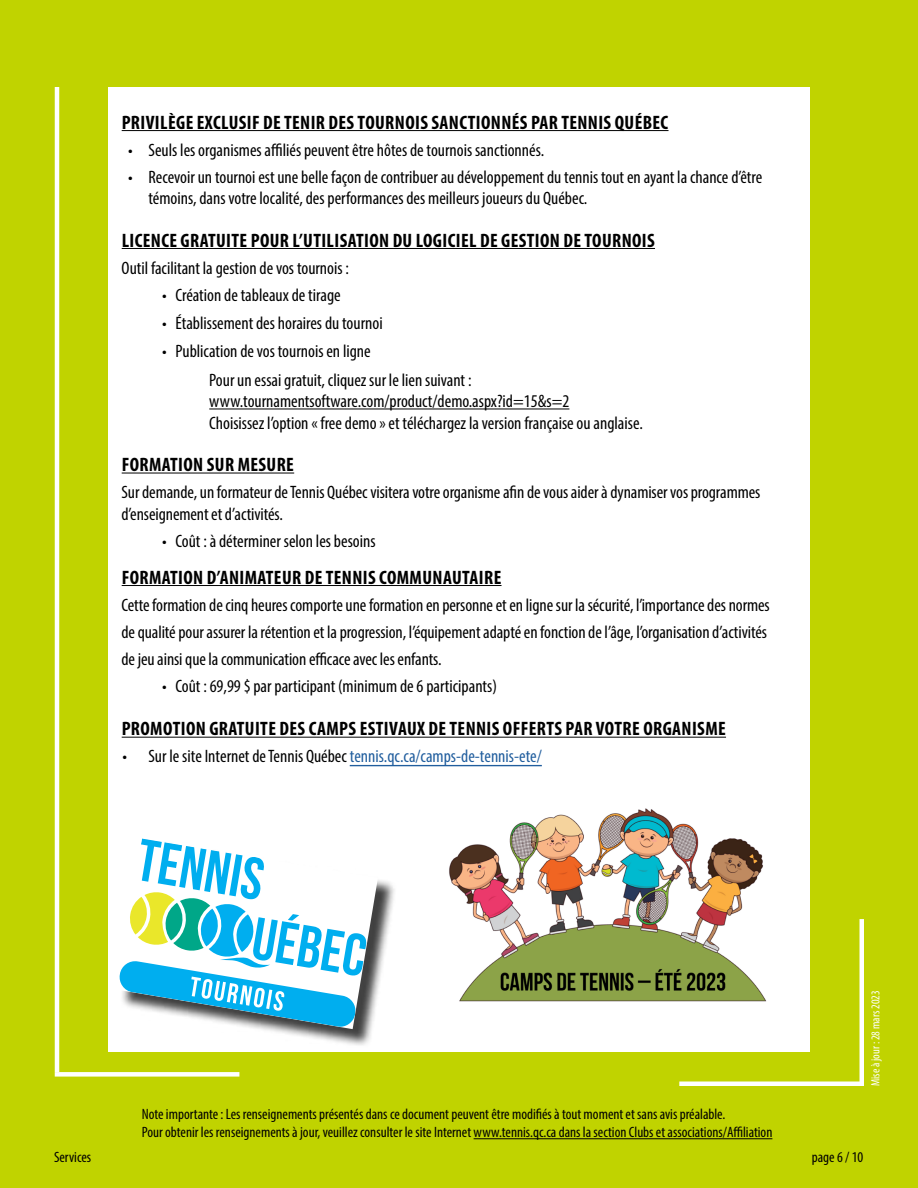
<style>
.page{position:relative;width:918px;height:1188px;background:#c0d300}
.page>*{position:absolute;margin:0;border:0;box-sizing:border-box;transform-origin:0 0}
.t1{font:700 condensed 19.5px "Myriad Pro";letter-spacing:.02em;color:#000}
.t2{font:condensed 18px/21.6px "Myriad Pro";color:#000}
.t3{font:condensed 18px "Myriad Pro";color:#215e9e}
.t4{font:condensed 15px/18px "Myriad Pro";color:#000}
.t5{font:condensed 12px "Myriad Pro";color:#fff}
.s1{color:#000}
</style>
<div class="page">
<div style="left:108px;top:87px;width:702px;height:965px;background:#fff"></div>
<hr style="left:122px;top:130px;width:547px;height:1px;background:#000">
<hr style="left:122px;top:248px;width:533px;height:1px;background:#000">
<hr style="left:209px;top:409px;width:360px;height:1px;background:#000">
<hr style="left:122px;top:473px;width:172px;height:1px;background:#000">
<hr style="left:122px;top:585px;width:380px;height:1px;background:#000">
<hr style="left:122px;top:737px;width:604px;height:1px;background:#000">
<hr style="left:350px;top:765px;width:192px;height:1px;background:#215e9e">
<hr style="left:474px;top:1138px;width:298px;height:1px;background:#000">
<div style="left:55px;top:1072px;width:184px;height:5px;background:#fff"></div>
<hr style="left:55px;top:87px;width:4px;height:985px;background:#fff">
<hr style="left:679px;top:1082px;width:185px;height:4px;background:#fff">
<hr style="left:860px;top:919px;width:4px;height:167px;background:#fff">
<div style="left:119px;top:841px;width:278px;height:207px;background:#000;opacity:.75"></div>
<svg style="left:119px;top:838px;width:259px;height:191px"></svg>
<svg style="left:119px;top:839px;width:248px;height:189px"></svg>
<img style="left:449px;top:808px;width:317px;height:194px">
<p class="t1" style="left:122px;top:110px;width:548px">PRIVILÈGE EXCLUSIF DE TENIR DES TOURNOIS SANCTIONNÉS PAR TENNIS QUÉBEC</p>
<p class="t2" style="left:128px;top:139px;width:417px">• Seuls les organismes affiliés peuvent être hôtes de tournois sanctionnés.</p>
<p class="t2" style="left:148px;top:166px;width:615px;text-indent:-20px">• Recevoir un tournoi est une belle façon de contribuer au développement du tennis tout en ayant la chance d’être témoins, dans votre localité, des performances des meilleurs joueurs du Québec.</p>
<p class="t1" style="left:122px;top:228px;width:535px">LICENCE GRATUITE POUR L’UTILISATION DU LOGICIEL DE GESTION DE TOURNOIS</p>
<p class="t2" style="left:122px;top:257px;width:229px">Outil facilitant la gestion de vos tournois :</p>
<p class="t2" style="left:162px;top:284px;width:180px">• Création de tableaux de tirage</p>
<p class="t2" style="left:162px;top:312px;width:222px">• Établissement des horaires du tournoi</p>
<p class="t2" style="left:209px;top:337px;width:264px;line-height:28.3px;text-indent:-47px">• Publication de vos tournois en ligne<br>Pour un essai gratuit, cliquez sur le lien suivant :</p>
<p class="t2" style="left:209px;top:390px;width:435px">www.tournamentsoftware.com/product/demo.aspx?id=15&amp;s=2<br>Choisissez l’option « free demo » et téléchargez la version française ou anglaise.</p>
<p class="t1" style="left:122px;top:452px;width:174px">FORMATION SUR MESURE</p>
<p class="t2" style="left:122px;top:481px;width:641px">Sur demande, un formateur de Tennis Québec visitera votre organisme afin de vous aider à dynamiser vos programmes d’enseignement et d’activités.</p>
<p class="t2" style="left:162px;top:530px;width:215px">• Coût : à déterminer selon les besoins</p>
<p class="t1" style="left:122px;top:565px;width:381px">FORMATION D’ANIMATEUR DE TENNIS COMMUNAUTAIRE</p>
<p class="t2" style="left:122px;top:591px;width:650px;line-height:27px">Cette formation de cinq heures comporte une formation en personne et en ligne sur la sécurité, l’importance des normes de qualité pour assurer la rétention et la progression, l’équipement adapté en fonction de l’âge, l’organisation d’activités de jeu ainsi que la communication efficace avec les enfants.</p>
<p class="t2" style="left:162px;top:675px;width:336px">• Coût : 69,99 $ par participant (minimum de 6 participants)</p>
<p class="t1" style="left:122px;top:717px;width:606px">PROMOTION GRATUITE DES CAMPS ESTIVAUX DE TENNIS OFFERTS PAR VOTRE ORGANISME</p>
<p class="t3" style="left:123px;top:745px;width:421px"><span class="s1">• Sur le site Internet de Tennis Québec</span> tennis.qc.ca/camps-de-tennis-ete/</p>
<p class="t5" style="left:868px;top:1086px;width:97px;rotate:-90deg">Mise à jour : 28 mars 2023</p>
<p class="t4" style="left:142px;top:1105px;width:632px">Note importante : Les renseignements présentés dans ce document peuvent être modifiés à tout moment et sans avis préalable.<br>Pour obtenir les renseignements à jour, veuillez consulter le site Internet www.tennis.qc.ca dans la section Clubs et associations/Affiliation</p>
<p class="t4" style="left:54px;top:1148px;width:39px">Services</p>
<p class="t4" style="left:812px;top:1148px;width:53px">page 6 / 10</p>
</div>
